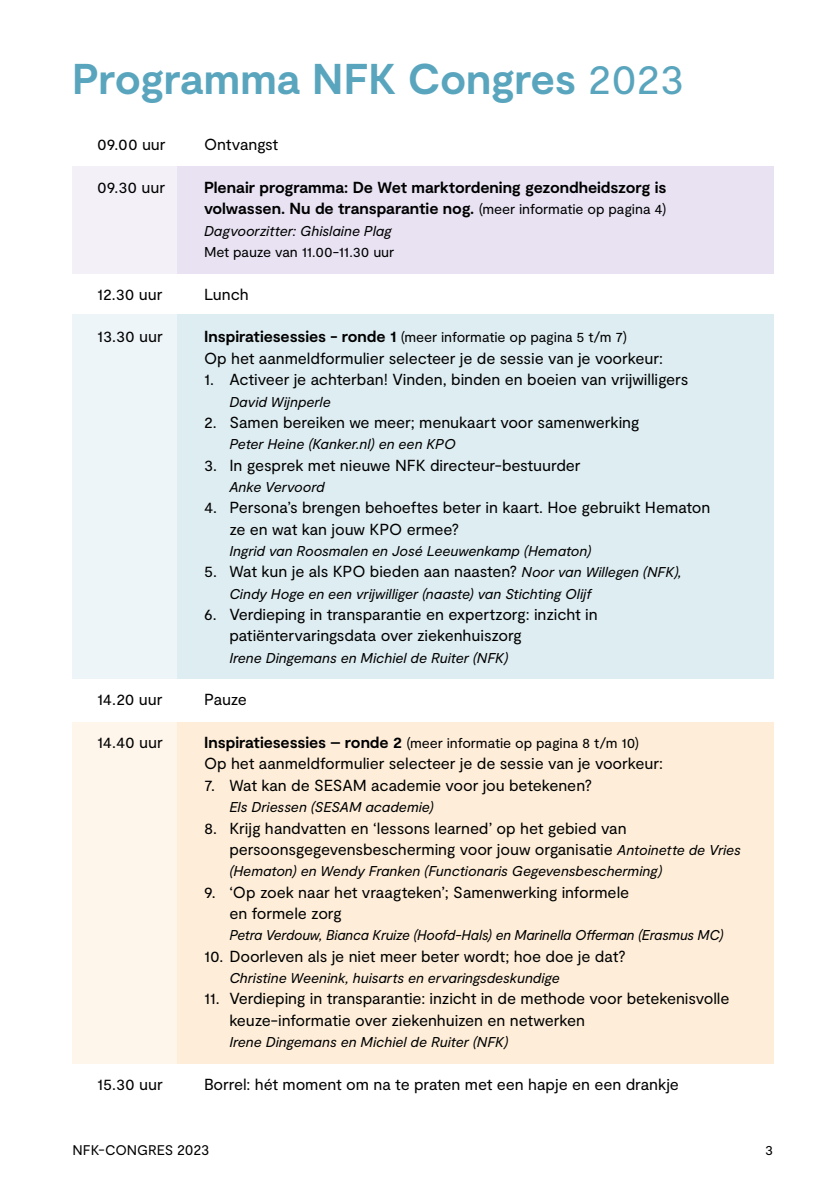
<style>
.page{position:relative;width:840px;height:1191px;background:#fff}
.page>*{position:absolute;margin:0;border:0;box-sizing:border-box;transform-origin:0 0}
.t1{font:700 43px "Moderat";letter-spacing:-.01em;color:#5aa5be}
.t2{font:16px/21.4px "Moderat";letter-spacing:-.005em;color:#000}
.t3{font:700 16px/21.4px "Moderat";letter-spacing:-.005em;color:#000}
.t4{font:italic 14.2px "Moderat";letter-spacing:-.005em;color:#000}
.t5{font:14.2px "Moderat";letter-spacing:-.005em;color:#000}
.t6{font:14px "Moderat";letter-spacing:-.005em;color:#000}
.s1{font-weight:400}
.s2{font-weight:400;font-size:14.2px}
.s3{font-weight:700;font-size:16px}
.s4{font-style:italic;font-size:14.2px}
</style>
<div class="page">
<div style="left:72px;top:721px;width:700px;height:342px;background:#feeed9"></div>
<div style="left:72px;top:315px;width:700px;height:364px;background:#deedf2"></div>
<div style="left:72px;top:166px;width:700px;height:108px;background:#e8e2f2"></div>
<div style="left:35px;top:129px;width:142px;height:1046px;background:linear-gradient(to bottom,#f4f7fc,#fffbf4)"></div>
<h1 class="t1" style="left:72px;top:54px;width:613px">Programma NFK Congres <span class="s1">2023</span></h1>
<p class="t2" style="left:97px;top:134px;width:70px">09.00 uur</p>
<p class="t2" style="left:204px;top:134px;width:76px">Ontvangst</p>
<p class="t2" style="left:97px;top:177px;width:69px">09.30 uur</p>
<p class="t3" style="left:204px;top:177px;width:463px">Plenair programma: De Wet marktordening gezondheidszorg is volwassen. Nu de transparantie nog. <span class="s2">(meer informatie op pagina 4)</span></p>
<p class="t4" style="left:204px;top:222px;width:189px">Dagvoorzitter: Ghislaine Plag</p>
<p class="t5" style="left:204px;top:244px;width:192px">Met pauze van 11.00-11.30 uur</p>
<p class="t2" style="left:97px;top:284px;width:67px">12.30 uur</p>
<p class="t2" style="left:204px;top:284px;width:46px">Lunch</p>
<p class="t2" style="left:97px;top:327px;width:67px">13.30 uur</p>
<p class="t5" style="left:204px;top:329px;width:424px"><span class="s3">Inspiratiesessies - ronde 1</span> (meer informatie op pagina 5 t/m 7)</p>
<p class="t2" style="left:204px;top:348px;width:460px">Op het aanmeldformulier selecteer je de sessie van je voorkeur:</p>
<p class="t2" style="left:204px;top:369px;width:485px">1. Activeer je achterban! Vinden, binden en boeien van vrijwilligers</p>
<p class="t4" style="left:229px;top:393px;width:103px">David Wijnperle</p>
<p class="t2" style="left:204px;top:412px;width:436px">2. Samen bereiken we meer; menukaart voor samenwerking</p>
<p class="t4" style="left:229px;top:436px;width:228px">Peter Heine (Kanker.nl) en een KPO</p>
<p class="t2" style="left:204px;top:455px;width:378px">3. In gesprek met nieuwe NFK directeur-bestuurder</p>
<p class="t4" style="left:229px;top:479px;width:97px">Anke Vervoord</p>
<p class="t2" style="left:229px;top:497px;width:482px;text-indent:-25px">4. Persona’s brengen behoeftes beter in kaart. Hoe gebruikt Hematon ze en wat kan jouw KPO ermee?</p>
<p class="t4" style="left:229px;top:543px;width:363px">Ingrid van Roosmalen en José Leeuwenkamp (Hematon)</p>
<p class="t2" style="left:204px;top:561px;width:479px">5. Wat kun je als KPO bieden aan naasten? <span class="s4">Noor van Willegen (NFK),</span></p>
<p class="t4" style="left:229px;top:585px;width:363px">Cindy Hoge en een vrijwilliger (naaste) van Stichting Olijf</p>
<p class="t2" style="left:229px;top:604px;width:369px;text-indent:-25px">6. Verdieping in transparantie en expertzorg: inzicht in patiëntervaringsdata over ziekenhuiszorg</p>
<p class="t4" style="left:229px;top:649px;width:280px">Irene Dingemans en Michiel de Ruiter (NFK)</p>
<p class="t2" style="left:97px;top:689px;width:67px">14.20 uur</p>
<p class="t2" style="left:204px;top:689px;width:44px">Pauze</p>
<p class="t2" style="left:97px;top:732px;width:67px">14.40 uur</p>
<p class="t5" style="left:204px;top:735px;width:436px"><span class="s3">Inspiratiesessies – ronde 2</span> (meer informatie op pagina 8 t/m 10)</p>
<p class="t2" style="left:204px;top:753px;width:460px">Op het aanmeldformulier selecteer je de sessie van je voorkeur:</p>
<p class="t2" style="left:204px;top:775px;width:389px">7. Wat kan de SESAM academie voor jou betekenen?</p>
<p class="t4" style="left:229px;top:799px;width:206px">Els Driessen (SESAM academie)</p>
<p class="t2" style="left:229px;top:817px;width:513px;text-indent:-25px">8. Krijg handvatten en ‘lessons learned’ op het gebied van persoonsgegevensbescherming voor jouw organisatie <span class="s4">Antoinette de Vries</span></p>
<p class="t4" style="left:229px;top:863px;width:434px">(Hematon) en Wendy Franken (Functionaris Gegevensbescherming)</p>
<p class="t2" style="left:229px;top:881px;width:401px;text-indent:-25px">9. ‘Op zoek naar het vraagteken’; Samenwerking informele en formele zorg</p>
<p class="t4" style="left:229px;top:927px;width:495px">Petra Verdouw, Bianca Kruize (Hoofd-Hals) en Marinella Offerman (Erasmus MC)</p>
<p class="t2" style="left:204px;top:945px;width:423px">10. Doorleven als je niet meer beter wordt; hoe doe je dat?</p>
<p class="t4" style="left:229px;top:969px;width:332px">Christine Weenink, huisarts en ervaringsdeskundige</p>
<p class="t2" style="left:229px;top:988px;width:501px;text-indent:-25px">11. Verdieping in transparantie: inzicht in de methode voor betekenisvolle keuze-informatie over ziekenhuizen en netwerken</p>
<p class="t4" style="left:229px;top:1033px;width:280px">Irene Dingemans en Michiel de Ruiter (NFK)</p>
<p class="t2" style="left:97px;top:1074px;width:67px">15.30 uur</p>
<p class="t2" style="left:204px;top:1074px;width:476px">Borrel: hét moment om na te praten met een hapje en een drankje</p>
<p class="t6" style="left:72px;top:1142px;width:138px">NFK-CONGRES 2023</p>
<p class="t6" style="left:764px;top:1142px;width:9px">3</p>
</div>
